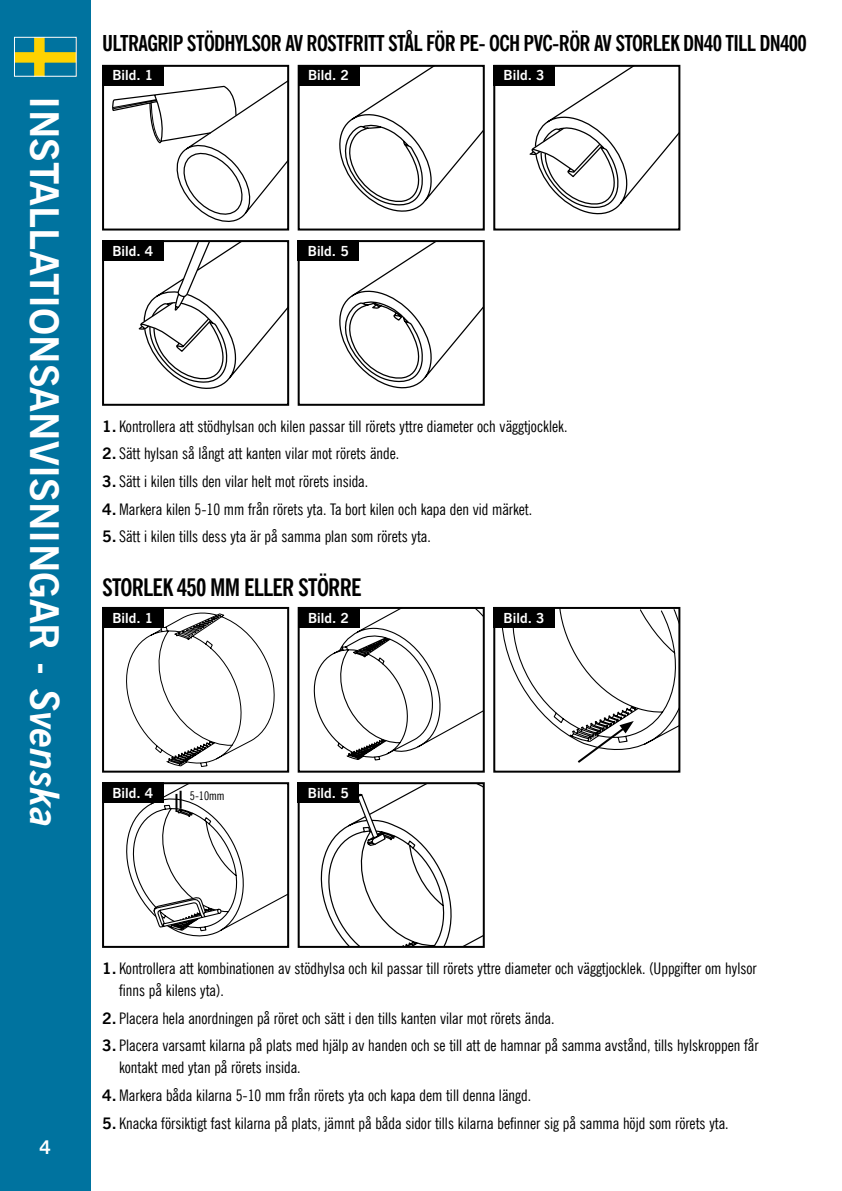
<style>
.page{position:relative;width:842px;height:1191px;background:#fff}
.page>*{position:absolute;margin:0;border:0;box-sizing:border-box;transform-origin:0 0}
.t1{font:700 40px "News Gothic BT";color:#fff}
.t2{font:700 condensed 24px "News Gothic BT";letter-spacing:-.03em;color:#000}
.t3{font:700 condensed 21.8px "News Gothic BT";letter-spacing:-.03em;color:#000}
.t4{font:700 19px "News Gothic BT";color:#fff}
.t5{font:condensed 16px/22px "News Gothic BT";color:#000}
.t6{font:700 14px "News Gothic BT";color:#fff}
.t7{font:condensed 12px "News Gothic BT";color:#000}
.s1{font-style:italic}
.s2{font-weight:700;font-stretch:normal}
</style>
<div class="page">
<svg style="left:339px;top:243px;width:143px;height:145px"></svg>
<div style="left:298px;top:240px;width:187px;height:166px;border:2px solid #000"></div>
<svg style="left:139px;top:243px;width:147px;height:146px"></svg>
<div style="left:102px;top:240px;width:187px;height:166px;border:2px solid #000"></div>
<svg style="left:529px;top:68px;width:148px;height:146px"></svg>
<div style="left:493px;top:65px;width:187px;height:165px;border:2px solid #000"></div>
<svg style="left:339px;top:68px;width:143px;height:144px"></svg>
<div style="left:298px;top:65px;width:187px;height:165px;border:2px solid #000"></div>
<svg style="left:126px;top:612px;width:149px;height:155px"></svg>
<div style="left:102px;top:607px;width:187px;height:165px;border:2px solid #000"></div>
<svg style="left:314px;top:610px;width:168px;height:150px"></svg>
<div style="left:298px;top:607px;width:187px;height:165px;border:2px solid #000"></div>
<div style="left:493px;top:607px;width:187px;height:165px;border:2px solid #000"></div>
<div style="left:102px;top:782px;width:187px;height:166px;border:2px solid #000"></div>
<svg style="left:321px;top:785px;width:161px;height:160px"></svg>
<div style="left:298px;top:782px;width:187px;height:166px;border:2px solid #000"></div>
<div style="left:102px;top:607px;width:62px;height:20px;background:#000"></div>
<div style="left:298px;top:65px;width:61px;height:20px;background:#000"></div>
<div style="left:298px;top:607px;width:61px;height:20px;background:#000"></div>
<div style="left:493px;top:65px;width:62px;height:20px;background:#000"></div>
<div style="left:493px;top:607px;width:62px;height:20px;background:#000"></div>
<div style="left:102px;top:240px;width:62px;height:21px;background:#000"></div>
<div style="left:102px;top:782px;width:62px;height:20px;background:#000"></div>
<div style="left:298px;top:240px;width:61px;height:21px;background:#000"></div>
<div style="left:298px;top:782px;width:61px;height:20px;background:#000"></div>
<svg style="left:112px;top:81px;width:174px;height:141px"></svg>
<div style="left:102px;top:65px;width:187px;height:165px;border:2px solid #000"></div>
<svg style="left:501px;top:608px;width:178px;height:157px"></svg>
<svg style="left:126px;top:783px;width:162px;height:153px"></svg>
<div style="left:102px;top:65px;width:62px;height:20px;background:#000"></div>
<div style="left:0;top:0;width:91px;height:1191px;background:#00739f"></div>
<svg style="left:16px;top:39px;width:59px;height:36px"></svg>
<div style="left:14px;top:37px;width:63px;height:40px;border:1px solid #fff"></div>
<h1 class="t1" style="left:69px;top:96px;width:733px;rotate:90deg">INSTALLATIONSANVISNINGAR - <span class="s1">Svenska</span></h1>
<h3 class="t3" style="left:102px;top:29px;width:706px">ULTRAGRIP STÖDHYLSOR AV ROSTFRITT STÅL FÖR PE- OCH PVC-RÖR AV STORLEK DN40 TILL DN400</h3>
<p class="t6" style="left:112px;top:67px;width:43px">Bild. 1</p>
<p class="t6" style="left:112px;top:242px;width:43px">Bild. 4</p>
<p class="t6" style="left:308px;top:67px;width:43px">Bild. 2</p>
<p class="t6" style="left:308px;top:242px;width:43px">Bild. 5</p>
<p class="t6" style="left:504px;top:67px;width:43px">Bild. 3</p>
<p class="t5" style="left:102px;top:415px;width:467px"><span class="s2">1.</span> Kontrollera att stödhylsan och kilen passar till rörets yttre diameter och väggtjocklek.</p>
<p class="t5" style="left:102px;top:442px;width:299px"><span class="s2">2.</span> Sätt hylsan så långt att kanten vilar mot rörets ände.</p>
<p class="t5" style="left:102px;top:470px;width:268px"><span class="s2">3.</span> Sätt i kilen tills den vilar helt mot rörets insida.</p>
<p class="t5" style="left:102px;top:498px;width:432px"><span class="s2">4.</span> Markera kilen 5-10 mm från rörets yta. Ta bort kilen och kapa den vid märket.</p>
<p class="t5" style="left:102px;top:525px;width:330px"><span class="s2">5.</span> Sätt i kilen tills dess yta är på samma plan som rörets yta.</p>
<h2 class="t2" style="left:102px;top:572px;width:261px">STORLEK 450 MM ELLER STÖRRE</h2>
<p class="t6" style="left:112px;top:609px;width:43px">Bild. 1</p>
<p class="t6" style="left:112px;top:784px;width:43px">Bild. 4</p>
<p class="t7" style="left:190px;top:788px;width:36px">5-10mm</p>
<p class="t6" style="left:308px;top:609px;width:43px">Bild. 2</p>
<p class="t6" style="left:308px;top:784px;width:43px">Bild. 5</p>
<p class="t6" style="left:504px;top:609px;width:43px">Bild. 3</p>
<p class="t4" style="left:40px;top:1135px;width:13px">4</p>
<p class="t5" style="left:119px;top:957px;width:639px;text-indent:-17px"><span class="s2">1.</span> Kontrollera att kombinationen av stödhylsa och kil passar till rörets yttre diameter och väggtjocklek. (Uppgifter om hylsor finns på kilens yta).</p>
<p class="t5" style="left:102px;top:1006px;width:454px"><span class="s2">2.</span> Placera hela anordningen på röret och sätt i den tills kanten vilar mot rörets ända.</p>
<p class="t5" style="left:119px;top:1034px;width:641px;text-indent:-17px"><span class="s2">3.</span> Placera varsamt kilarna på plats med hjälp av handen och se till att de hamnar på samma avstånd, tills hylskroppen får kontakt med ytan på rörets insida.</p>
<p class="t5" style="left:102px;top:1084px;width:430px"><span class="s2">4.</span> Markera båda kilarna 5-10 mm från rörets yta och kapa dem till denna längd.</p>
<p class="t5" style="left:102px;top:1111px;width:628px"><span class="s2">5.</span> Knacka försiktigt fast kilarna på plats, jämnt på båda sidor tills kilarna befinner sig på samma höjd som rörets yta.</p>
</div>
